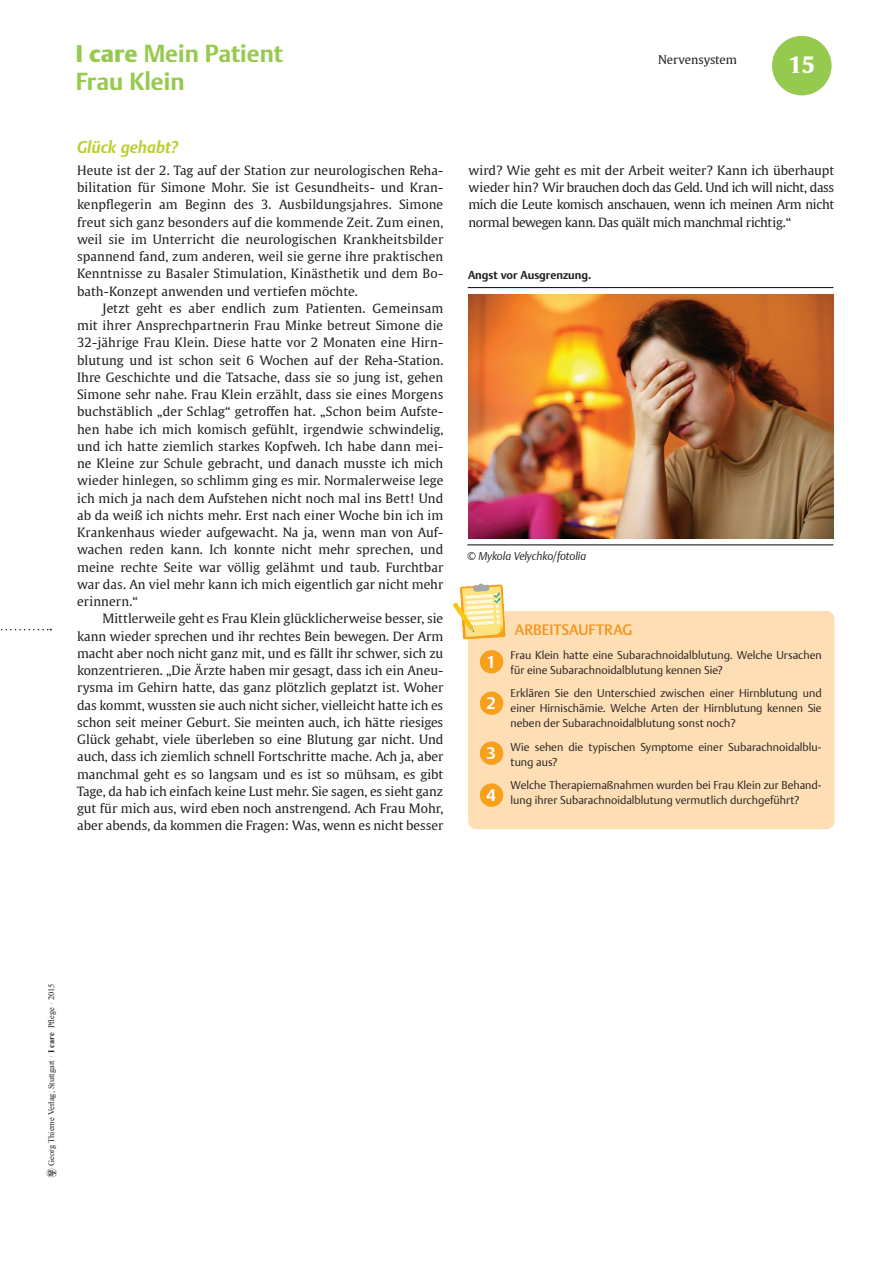
<style>
.page{position:relative;width:893px;height:1263px;background:#fff}
.page>*{position:absolute;margin:0;border:0;box-sizing:border-box;transform-origin:0 0}
.t1{font:700 24px/27.8px "Thieme Argo 2011";color:#96ca4e}
.t2{font:700 22.5px "Thieme Gulliver 2011";color:#fff}
.t3{font:italic 700 16.5px "Thieme Argo 2011";color:#becf35}
.t4{font:700 16.5px "Thieme Argo 2008";color:#fff}
.t5{font:500 15px "Thieme Argo 2011";color:#f7931d}
.t6{font:12.75px/17.2px "Thieme Gulliver 2011";color:#231f20;text-align:justify}
.t7{font:12.75px "Thieme Gulliver 2008";letter-spacing:.01em;color:#231f20}
.t8{font:12px "Thieme Gulliver 2011";color:#231f20}
.t9{font:300 11.25px/15px "Thieme Argo 2011";color:#231f20}
.t10{font:italic 300 11.25px "Thieme Argo 2011";letter-spacing:-.01em;color:#231f20}
.t11{font:700 11.25px "Thieme Argo 2011";color:#231f20}
.t12{font:8.4px "Times New Roman";color:#231f20}
.s1{font-weight:900}
.s2{font-family:"Thieme Gulliver 2008"}
.s3{font-weight:700}
</style>
<div class="page">
<img style="left:46px;top:1168px;width:11px;height:10px">
<svg style="left:1px;top:629px;width:50px;height:1px"></svg>
<div style="left:772px;top:36px;width:59px;height:59px;background:#96ca4e;border-radius:50%"></div>
<div style="left:468px;top:611px;width:366px;height:218px;background:#fedeb5;border-radius:9px"></div>
<img style="left:452px;top:583px;width:54px;height:57px">
<hr style="left:467px;top:544px;width:366px;height:1px;background:#231f20">
<div style="left:481px;top:651px;width:21px;height:22px;background:#f89f1c;border-radius:50%"></div>
<div style="left:480px;top:650px;width:23px;height:23px;border:2px solid #f89f1c;border-radius:50%"></div>
<div style="left:483px;top:655px;width:16px;height:14px;background:#f89f1c"></div>
<div style="left:481px;top:692px;width:21px;height:22px;background:#f89f1c;border-radius:50%"></div>
<div style="left:480px;top:691px;width:23px;height:24px;border:2px solid #f89f1c;border-radius:50%"></div>
<div style="left:483px;top:696px;width:16px;height:15px;background:#f89f1c"></div>
<hr style="left:468px;top:287px;width:365px;height:1px;background:#231f20">
<div style="left:481px;top:742px;width:21px;height:22px;background:#f89f1c;border-radius:50%"></div>
<div style="left:480px;top:741px;width:23px;height:24px;border:2px solid #f89f1c;border-radius:50%"></div>
<div style="left:483px;top:746px;width:16px;height:15px;background:#f89f1c"></div>
<img style="left:468px;top:295px;width:365px;height:243px">
<div style="left:481px;top:784px;width:21px;height:22px;background:#f89f1c;border-radius:50%"></div>
<div style="left:480px;top:783px;width:23px;height:24px;border:2px solid #f89f1c;border-radius:50%"></div>
<div style="left:483px;top:788px;width:16px;height:15px;background:#f89f1c"></div>
<h1 class="t1" style="left:76px;top:40px;width:209px"><span class="s1">I care</span> Mein Patient<br>Frau Klein</h1>
<p class="t3" style="left:77px;top:136px;width:103px">Glück gehabt?</p>
<p class="t6" style="left:77px;top:161px;width:368px">Heute ist der 2. Tag auf der Station zur neurologischen Reha&shy;bilitation für Simone Mohr. Sie ist Gesundheits- und Kran&shy;kenpflegerin am Beginn des 3. Ausbildungsjahres. Simone freut sich ganz besonders auf die kommende Zeit. Zum einen, weil sie im Unterricht die neurologischen Krankheitsbilder spannend fand, zum anderen, weil sie gerne ihre praktischen Kenntnisse zu Basaler Stimulation, Kinästhetik und dem Bo&shy;bath-Konzept anwenden und vertiefen möchte.</p>
<p class="t7" style="left:103px;top:299px;width:342px">Jetzt geht es aber endlich zum Patienten. Gemeinsam</p>
<p class="t6" style="left:77px;top:316px;width:368px"><span class="s2">mit ihrer</span> Ansprechpartnerin Frau Minke betreut Simone die 32-jährige Frau Klein. Diese hatte vor 2 Monaten eine Hirn&shy;blutung und ist schon seit 6 Wochen auf der Reha-Station.<br>Ihre Geschichte und die Tatsache, dass sie so jung ist, gehen Simone sehr nahe. Frau Klein erzählt, dass sie eines Morgens buchstäblich „der Schlag“ getroffen hat. „Schon beim Aufste&shy;hen habe ich mich komisch gefühlt, irgendwie schwindelig, und ich hatte ziemlich starkes Kopfweh. Ich habe dann mei&shy;ne Kleine zur Schule gebracht, und danach musste ich mich wieder hinlegen, so schlimm ging es mir. Normalerweise lege ich mich ja nach dem Aufstehen nicht noch mal ins Bett! Und ab da weiß ich nichts mehr. Erst nach einer Woche bin ich im Krankenhaus wieder aufgewacht. Na ja, wenn man von Auf&shy;wachen reden kann. Ich konnte nicht mehr sprechen, und meine rechte Seite war völlig gelähmt und taub. Furchtbar war das. An viel mehr kann ich mich eigentlich gar nicht mehr erinnern.“</p>
<p class="t6" style="left:77px;top:609px;width:368px;text-indent:26px">Mittlerweile geht es Frau Klein glücklicherweise besser, sie kann wieder sprechen und ihr rechtes Bein bewegen. Der Arm macht aber noch nicht ganz mit, und es fällt ihr schwer, sich zu konzentrieren. „Die Ärzte haben mir gesagt, dass ich ein Aneu&shy;rysma im Gehirn hatte, das ganz plötzlich geplatzt ist. Woher das kommt, wussten sie auch nicht sicher, vielleicht hatte ich es schon seit meiner Geburt. Sie meinten auch, ich hätte riesiges Glück gehabt, viele überleben so eine Blutung gar nicht. Und auch, dass ich ziemlich schnell Fortschritte mache. Ach ja, aber manchmal geht es so langsam und es ist so mühsam, es gibt Tage, da hab ich einfach keine Lust mehr. Sie sagen, es sieht ganz gut für mich aus, wird eben noch anstrengend. Ach Frau Mohr, aber abends, da kommen die Fragen: Was, wenn es nicht besser</p>
<p class="t8" style="left:658px;top:51px;width:80px">Nervensystem</p>
<h2 class="t2" style="left:789px;top:47px;width:28px">15</h2>
<p class="t6" style="left:468px;top:161px;width:367px">wird? Wie geht es mit der Arbeit weiter? Kann ich überhaupt wieder hin? Wir brauchen doch das Geld. Und ich will nicht, dass mich die Leute komisch anschauen, wenn ich meinen Arm nicht normal bewegen kann. Das quält mich manchmal richtig.“</p>
<p class="t11" style="left:468px;top:268px;width:125px">Angst vor Ausgrenzung.</p>
<p class="t10" style="left:467px;top:549px;width:121px">© Mykola Velychko/fotolia</p>
<p class="t4" style="left:487px;top:651px;width:11px">1</p>
<p class="t4" style="left:487px;top:692px;width:11px">2</p>
<p class="t4" style="left:487px;top:742px;width:11px">3</p>
<p class="t4" style="left:487px;top:784px;width:11px">4</p>
<p class="t5" style="left:515px;top:620px;width:119px">ARBEITSAUFTRAG</p>
<p class="t9" style="left:511px;top:647px;width:313px">Frau Klein hatte eine Subarachnoidalblutung. Welche Ursachen für eine Subarachnoidalblutung kennen Sie?</p>
<p class="t9" style="left:511px;top:686px;width:313px;text-align:justify">Erklären Sie den Unterschied zwischen einer Hirnblutung und einer Hirnischämie. Welche Arten der Hirnblutung kennen Sie neben der Subarachnoidalblutung sonst noch?</p>
<p class="t9" style="left:511px;top:739px;width:313px">Wie sehen die typischen Symptome einer Subarachnoidalblu&shy;tung aus?</p>
<p class="t9" style="left:511px;top:778px;width:313px">Welche Therapiemaßnahmen wurden bei Frau Klein zur Behand&shy;lung ihrer Subarachnoidalblutung vermutlich durchgeführt?</p>
<p class="t12" style="left:46px;top:1166px;width:184px;rotate:-90deg">Georg Thieme Verlag, Stuttgart · <span class="s3">I care</span> Pflege · 2015</p>
</div>
